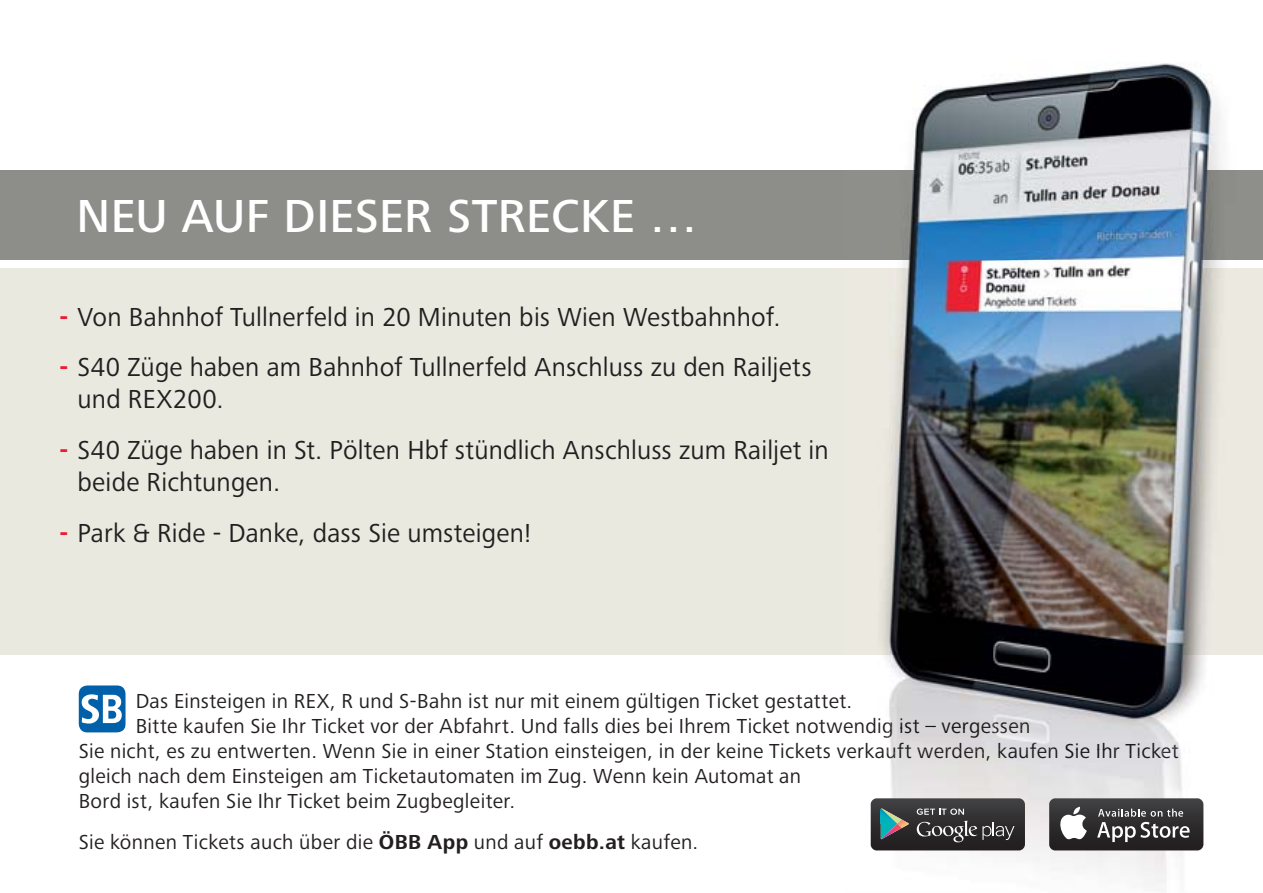
<style>
.page{position:relative;width:1263px;height:893px;background:#fff}
.page>*{position:absolute;margin:0;border:0;box-sizing:border-box;transform-origin:0 0}
.t1{font:500 48px "Frutiger Next Pro";letter-spacing:.01em;color:#fff}
.t2{font:27px/32.4px "Frutiger Next Pro";letter-spacing:.005em;color:#231f20}
.t3{font:21px "Frutiger Next Pro";letter-spacing:.015em;color:#231f20}
.s1{font-weight:700;color:#ed1b34}
.s2{color:#1c181a}
.s3{color:#1e1a1d}
.s4{color:#1d1a1b}
.s5{color:#221e20}
.s6{color:#211e1f}
.s7{color:#221e1f}
.s8{color:#1d181a}
.s9{color:#1e1b1d}
.s10{font-weight:700}
</style>
<div class="page">
<div style="left:0;top:269px;width:1263px;height:386px;background:#eae9e0"></div>
<svg style="left:80px;top:687px;width:45px;height:44px"></svg>
<div style="left:77px;top:684px;width:51px;height:50px;border:2px solid #fff;border-radius:10px"></div>
<div style="left:0;top:170px;width:1263px;height:89px;background:#8d8e89"></div>
<img style="left:844px;top:63px;width:419px;height:822px">
<img style="left:844px;top:269px;width:419px;height:386px">
<img style="left:844px;top:692px;width:8px;height:20px">
<img style="left:844px;top:717px;width:186px;height:21px">
<img style="left:844px;top:743px;width:334px;height:20px">
<img style="left:844px;top:170px;width:419px;height:89px">
<svg style="left:871px;top:798px;width:154px;height:52px;background:#414344"></svg>
<svg style="left:1049px;top:798px;width:154px;height:52px;background:#535152"></svg>
<h1 class="t1" style="left:77px;top:193px;width:622px">NEU AUF DIESER STRECKE …</h1>
<p class="t2" style="left:60px;top:302px;width:722px"><span class="s1">-</span> Von Bahnhof Tullnerfeld in 20 Minuten bis Wien Westbahnhof.</p>
<p class="t2" style="left:78px;top:352px;width:736px;text-indent:-18px"><span class="s1">-</span> S40 Züge haben am Bahnhof Tullnerfeld Anschluss zu den Railjets und REX200.</p>
<p class="t2" style="left:78px;top:435px;width:753px;text-indent:-18px"><span class="s1">-</span> S40 Züge haben in St. Pölten Hbf stündlich Anschluss zum Railjet in beide Richtungen.</p>
<p class="t2" style="left:60px;top:518px;width:473px"><span class="s1">-</span> Park &amp; Ride - Danke, dass Sie umsteigen!</p>
<p class="t3" style="left:136px;top:690px;width:718px">Das Einsteigen in REX, R und S-Bahn ist nur mit einem gültigen Ticket gestattet.</p>
<p class="t3" style="left:136px;top:716px;width:896px">Bitte kaufen Sie Ihr Ticket vor der Abfahrt. Und falls dies bei Ihrem Ticket notwendig <span class="s2">ist – verg</span><span class="s3">es</span><span class="s4">sen</span></p>
<p class="t3" style="left:79px;top:741px;width:1101px">Sie nicht, es zu entwerten. Wenn Sie in einer Station einsteigen, in der keine Tickets verkau<span class="s5">f</span><span class="s6">t</span> <span class="s7">wer</span><span class="s8">den</span><span class="s9">, kaufen Sie Ihr Tick</span>et</p>
<p class="t3" style="left:79px;top:766px;width:724px">gleich nach dem Einsteigen am Ticketautomaten im Zug. Wenn kein Automat an</p>
<p class="t3" style="left:79px;top:791px;width:438px">Bord ist, kaufen Sie Ihr Ticket beim Zugbegleiter.</p>
<p class="t3" style="left:79px;top:831px;width:621px">Sie können Tickets auch über die <span class="s10">ÖBB App</span> und auf <span class="s10">oebb.at</span> kaufen.</p>
</div>
